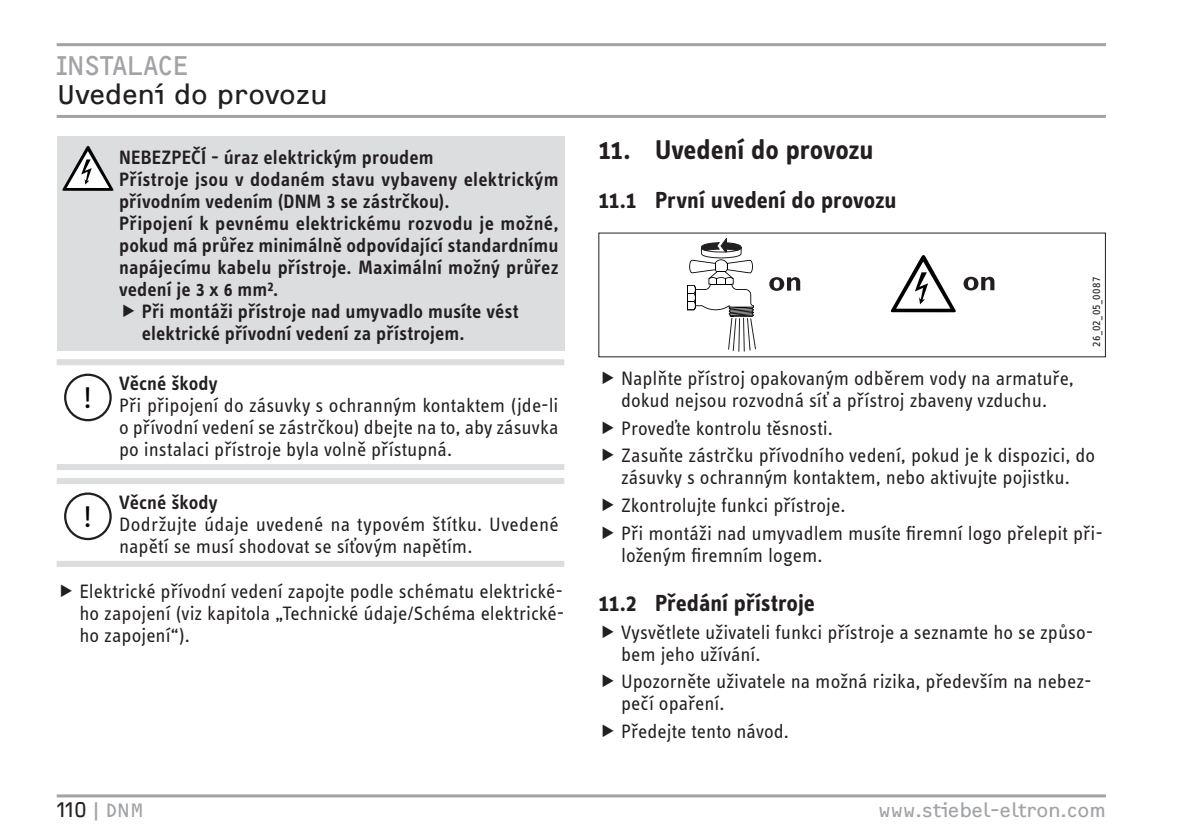
<style>
.page{position:relative;width:1191px;height:840px;background:#fff}
.page>*{position:absolute;margin:0;border:0;box-sizing:border-box;transform-origin:0 0}
.t1{font:31px "STE Info Text";color:#000}
.t2{font:700 28px "STE Info Text";letter-spacing:-.005em;color:#231f20}
.t3{font:28px "F2 FOCR Bczyk Com";color:#231f20}
.t4{font:28px "F2 FOCR Bczyk Com";color:#a1a3a6}
.t5{font:700 24px "STE Info Text";color:#231f20}
.t6{font:20px/22px "STE Info Text";color:#231f20}
.t7{font:600 20px "STE Info Text";letter-spacing:.005em;color:#231f20}
.t8{font:20px "F2 FOCR Bczyk Com";color:#a1a3a6}
.t9{font:12px "STE Info Text";letter-spacing:.025em;color:#231f20}
.s1{color:#231f20}
</style>
<div class="page">
<hr style="left:57px;top:43px;width:1049px;height:3px;background:#a1a3a6">
<hr style="left:57px;top:115px;width:1049px;height:3px;background:#a1a3a6">
<hr style="left:57px;top:794px;width:1049px;height:3px;background:#a1a3a6">
<div style="left:57px;top:136px;width:507px;height:215px;background:#dcdddf"></div>
<svg style="left:62px;top:146px;width:51px;height:45px"></svg>
<div style="left:57px;top:359px;width:507px;height:6px;background:#dcdddf"></div>
<div style="left:57px;top:464px;width:507px;height:6px;background:#dcdddf"></div>
<div style="left:64px;top:373px;width:48px;height:48px;border:2px solid #231f20;border-radius:50%"></div>
<div style="left:57px;top:478px;width:507px;height:6px;background:#dcdddf"></div>
<div style="left:57px;top:560px;width:507px;height:6px;background:#dcdddf"></div>
<div style="left:64px;top:492px;width:48px;height:48px;border:2px solid #231f20;border-radius:50%"></div>
<svg style="left:687px;top:238px;width:69px;height:114px"></svg>
<svg style="left:769px;top:277px;width:31px;height:14px"></svg>
<svg style="left:963px;top:276px;width:31px;height:14px"></svg>
<svg style="left:890px;top:255px;width:65px;height:57px"></svg>
<h2 class="t4" style="left:57px;top:49px;width:26px">Instalace</h2>
<h2 class="t3" style="left:57px;top:78px;width:272px">Uvedení do provozu</h2>
<h1 class="t1" style="left:83px;top:379px;width:11px">!</h1>
<p class="t7" style="left:119px;top:145px;width:316px">NEBEZPEČÍ - úraz elektrickým proudem</p>
<p class="t7" style="left:119px;top:167px;width:441px">Přístroje jsou v dodaném stavu vybaveny elektrickým</p>
<p class="t7" style="left:119px;top:189px;width:332px">přívodním vedením (DNM 3 se zástrčkou).</p>
<p class="t7" style="left:119px;top:211px;width:441px">Připojení k pevnému elektrickému rozvodu je možné,</p>
<p class="t7" style="left:119px;top:233px;width:441px">pokud má průřez minimálně odpovídající standardnímu</p>
<p class="t7" style="left:119px;top:255px;width:441px">napájecímu kabelu přístroje. Maximální možný průřez</p>
<p class="t7" style="left:119px;top:277px;width:161px">vedení je 3 x 6 mm².</p>
<p class="t7" style="left:142px;top:299px;width:378px">Při montáži přístroje nad umyvadlo musíte vést</p>
<p class="t7" style="left:142px;top:321px;width:324px">elektrické přívodní vedení za přístrojem.</p>
<p class="t7" style="left:119px;top:371px;width:100px">Věcné škody</p>
<p class="t6" style="left:119px;top:393px;width:441px;text-align:justify">Při připojení do zásuvky s ochranným kontaktem (jde-li o přívodní vedení se zástrčkou) dbejte na to, aby zásuvka po instalaci přístroje byla volně přístupná.</p>
<p class="t7" style="left:119px;top:490px;width:100px">Věcné škody</p>
<p class="t6" style="left:119px;top:512px;width:441px">Dodržujte údaje uvedené na typovém štítku. Uvedené napětí se musí shodovat se síťovým napětím.</p>
<p class="t6" style="left:79px;top:580px;width:486px;text-align:justify">Elektrické přívodní vedení zapojte podle schématu elektrické&shy;ho zapojení (viz kapitola „Technické údaje/Schéma elektrické&shy;ho zapojení“).</p>
<h1 class="t1" style="left:83px;top:498px;width:11px">!</h1>
<h2 class="t2" style="left:598px;top:133px;width:277px">11. Uvedení do provozu</h2>
<p class="t5" style="left:598px;top:186px;width:300px">11.1 První uvedení do provozu</p>
<p class="t9" style="left:1089px;top:347px;width:72px;rotate:-90deg">26_02_05_0087</p>
<p class="t6" style="left:621px;top:367px;width:454px">Naplňte přístroj opakovaným odběrem vody na armatuře, dokud nejsou rozvodná síť a přístroj zbaveny vzduchu.</p>
<p class="t6" style="left:621px;top:414px;width:476px;line-height:27.6px">Proveďte kontrolu těsnosti.<br>Zasuňte zástrčku přívodního vedení, pokud je k dispozici, do</p>
<p class="t6" style="left:621px;top:463px;width:483px;line-height:27.6px">zásuvky s ochranným kontaktem, nebo aktivujte pojistku.<br>Zkontrolujte funkci přístroje.<br>Při montáži nad umyvadlem musíte firemní logo přelepit při-</p>
<p class="t6" style="left:621px;top:544px;width:203px">loženým firemním logem.</p>
<p class="t5" style="left:598px;top:588px;width:218px">11.2 Předání přístroje</p>
<p class="t6" style="left:621px;top:620px;width:474px">Vysvětlete uživateli funkci přístroje a seznamte ho se způso&shy;bem jeho užívání.</p>
<p class="t6" style="left:621px;top:670px;width:472px">Upozorněte uživatele na možná rizika, především na nebez&shy;pečí opaření.</p>
<p class="t6" style="left:621px;top:720px;width:169px">Předejte tento návod.</p>
<p class="t8" style="left:57px;top:798px;width:89px"><span class="s1">110</span>|DNM</p>
<p class="t8" style="left:878px;top:798px;width:229px">www.stiebel-eltron.com</p>
</div>
